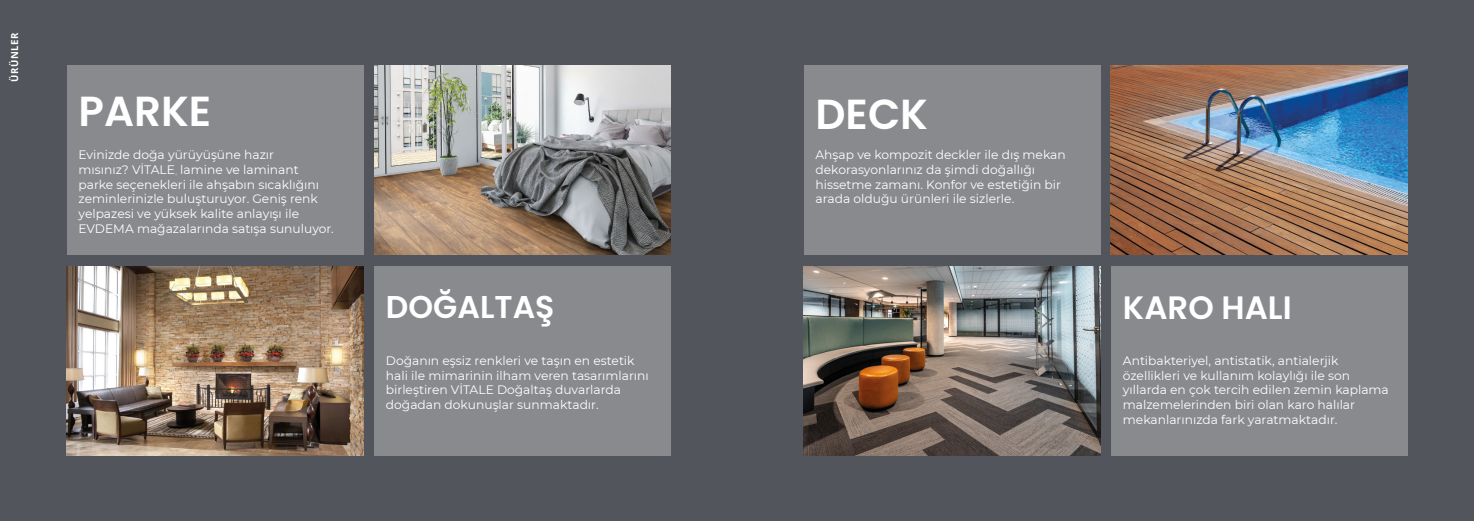
<style>
.page{position:relative;width:1474px;height:521px;background:#fff}
.page>*{position:absolute;margin:0;border:0;box-sizing:border-box;transform-origin:0 0}
.t1{font:600 42px "Poppins";color:#fff}
.t2{font:600 32.38px "Poppins";color:#fff}
.t3{font:600 31.5px "Poppins";color:#fff}
.t4{font:12.25px/14.7px "Montserrat";color:#fff}
.t5{font:700 9.62px "Open Sans";letter-spacing:.05em;color:#fff}
.s1{font-weight:100}
</style>
<div class="page">
<div style="left:0;top:0;width:1473px;height:521px;background:#52555b"></div>
<img style="left:67px;top:266px;width:296px;height:190px">
<img style="left:374px;top:65px;width:296px;height:190px">
<div style="left:374px;top:266px;width:296px;height:190px;background:#898a8e"></div>
<div style="left:67px;top:65px;width:296px;height:190px;background:#898a8e"></div>
<div style="left:803px;top:65px;width:297px;height:190px;background:#898a8e"></div>
<img style="left:803px;top:266px;width:297px;height:190px">
<img style="left:1110px;top:65px;width:296px;height:190px">
<div style="left:1111px;top:266px;width:296px;height:190px;background:#898a8e"></div>
<p class="t5" style="left:8px;top:82px;width:50px;rotate:-90deg">ÜRÜNLER</p>
<h1 class="t1" style="left:79px;top:87px;width:134px">PARKE</h1>
<h1 class="t1" style="left:815px;top:90px;width:114px">DECK</h1>
<p class="t4" style="left:79px;top:147px;width:257px">Evinizde doğa yürüyüşüne hazır<br>mısınız? VİTALE<span class="s1">,</span> lamine ve laminant parke seçenekleri ile ahşabın sıcaklığını zeminlerinizle buluşturuyor. Geniş renk yelpazesi ve yüksek kalite anlayışı ile EVDEMA mağazalarında satışa sunuluyor.</p>
<h3 class="t3" style="left:386px;top:289px;width:170px">DOĞALTAŞ</h3>
<p class="t4" style="left:386px;top:353px;width:264px">Doğanın eşsiz renkleri ve taşın en estetik hali ile mimarinin ilham veren tasarımlarını birleştiren VİTALE Doğaltaş duvarlarda doğadan dokunuşlar sunmaktadır.</p>
<p class="t4" style="left:815px;top:147px;width:252px">Ahşap ve kompozit deckler ile dış mekan dekorasyonlarınız da şimdi doğallığı hissetme zamanı. Konfor ve estetiğin bir arada olduğu ürünleri ile sizlerle.</p>
<h2 class="t2" style="left:1122px;top:289px;width:170px">KARO HALI</h2>
<p class="t4" style="left:1122px;top:353px;width:267px">Antibakteriyel, antistatik, antialerjik özellikleri ve kullanım kolaylığı ile son yıllarda en çok tercih edilen zemin kaplama malzemelerinden biri olan karo halılar mekanlarınızda fark yaratmaktadır.</p>
</div>
